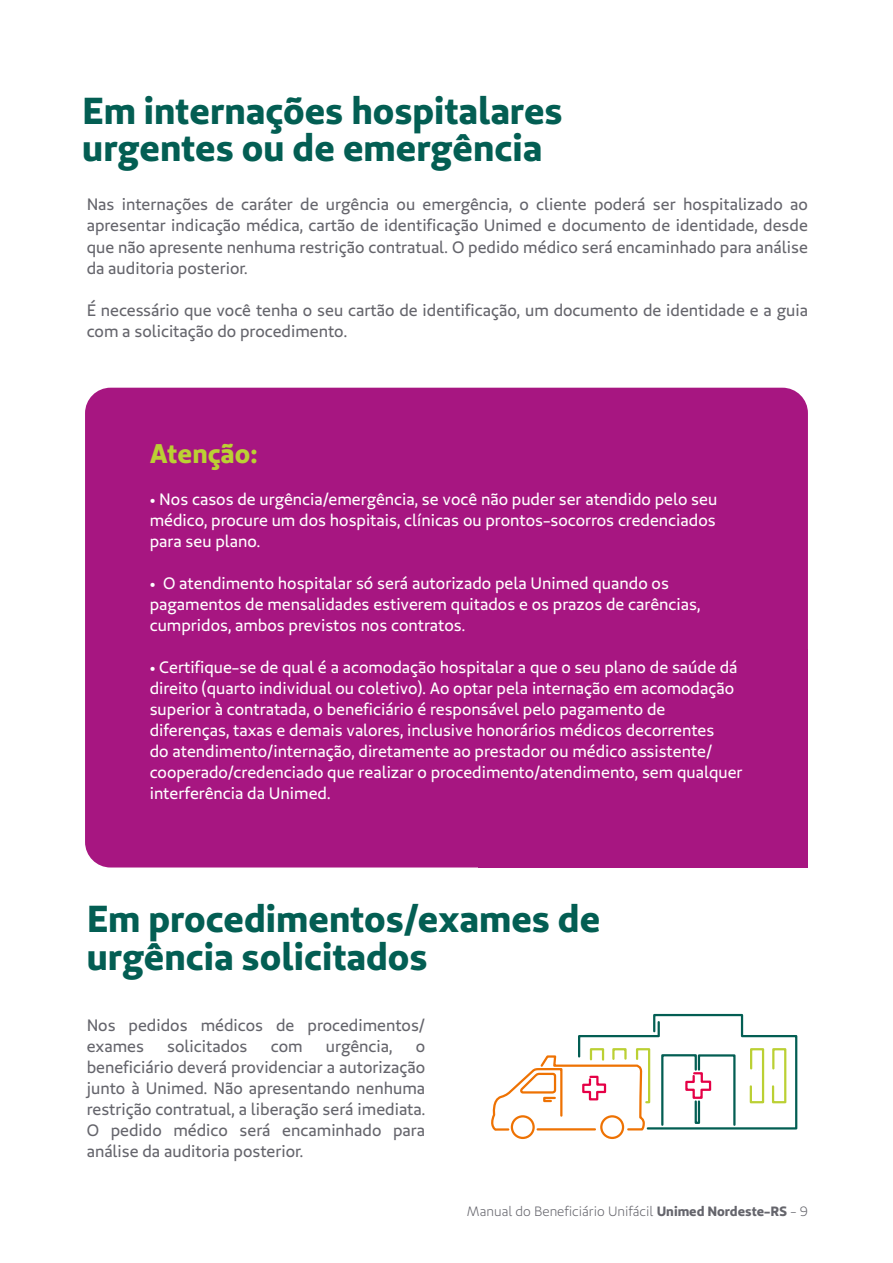
<style>
.page{position:relative;width:893px;height:1263px;background:#fff}
.page>*{position:absolute;margin:0;border:0;box-sizing:border-box;transform-origin:0 0}
.t1{font:37.5px/37.5px "Unimed Sans 2020 Bold";color:#035e53}
.t2{font:27px "Unimed Sans 2020 Bold";color:#bbd034}
.t3{font:16.5px/21px "Unimed Sans 2020 Regular";color:#fff}
.t4{font:16.5px/21px "Unimed Sans 2020 Regular";color:#65656c;text-align:justify}
.t5{font:13.5px "Unimed Sans 2020 Book";color:#65656c}
.s1{font-family:"Unimed Sans 2020 Bold"}
</style>
<div class="page">
<div style="left:85px;top:388px;width:723px;height:479px;background:#a71681;border-radius:26px"></div>
<div style="left:478px;top:648px;width:330px;height:219px;background:#a71681"></div>
<svg style="left:491px;top:1013px;width:307px;height:127px"></svg>
<h1 class="t1" style="left:82px;top:91px;width:482px">Em internações hospitalares urgentes ou de emergência</h1>
<p class="t4" style="left:87px;top:194px;width:723px">Nas internações de caráter de urgência ou emergência, o cliente poderá ser hospitalizado ao apresentar indicação médica, cartão de identificação Unimed e documento de identidade, desde que não apresente nenhuma restrição contratual. O pedido médico será encaminhado para análise da auditoria posterior.</p>
<p class="t4" style="left:87px;top:299px;width:723px">É necessário que você tenha o seu cartão de identificação, um documento de identidade e a guia com a solicitação do procedimento.</p>
<h2 class="t2" style="left:150px;top:435px;width:109px">Atenção:</h2>
<p class="t3" style="left:150px;top:488px;width:569px;text-align:justify">• Nos casos de urgência/emergência, se você não puder ser atendido pelo seu médico, procure um dos hospitais, clínicas ou prontos-socorros credenciados para seu plano.</p>
<p class="t3" style="left:150px;top:572px;width:552px">• O atendimento hospitalar só será autorizado pela Unimed quando os pagamentos de mensalidades estiverem quitados e os prazos de carências, cumpridos, ambos previstos nos contratos.</p>
<p class="t3" style="left:150px;top:656px;width:594px">• Certifique-se de qual é a acomodação hospitalar a que o seu plano de saúde dá direito (quarto individual ou coletivo). Ao optar pela internação em acomodação superior à contratada, o beneficiário é responsável pelo pagamento de diferenças, taxas e demais valores, inclusive honorários médicos decorrentes<br>do atendimento/internação, diretamente ao prestador ou médico assistente/ cooperado/credenciado que realizar o procedimento/atendimento, sem qualquer interferência da Unimed.</p>
<h1 class="t1" style="left:87px;top:899px;width:515px">Em procedimentos/exames de urgência solicitados</h1>
<p class="t4" style="left:87px;top:1014px;width:340px">Nos pedidos médicos de procedimentos/ exames</p>
<p class="t4" style="left:167px;top:1035px;width:82px">solicitados</p>
<p class="t4" style="left:271px;top:1035px;width:33px">com</p>
<p class="t4" style="left:326px;top:1035px;width:68px">urgência,</p>
<p class="t4" style="left:87px;top:1035px;width:340px;text-indent:329px">o beneficiário deverá providenciar a autorização junto à Unimed. Não apresentando nenhuma restrição contratual, a liberação será imediata.<br>O pedido médico será encaminhado para análise da auditoria posterior.</p>
<p class="t5" style="left:466px;top:1203px;width:343px">Manual do Beneficiário Unifácil <span class="s1">Unimed Nordeste-RS</span> - 9</p>
</div>
